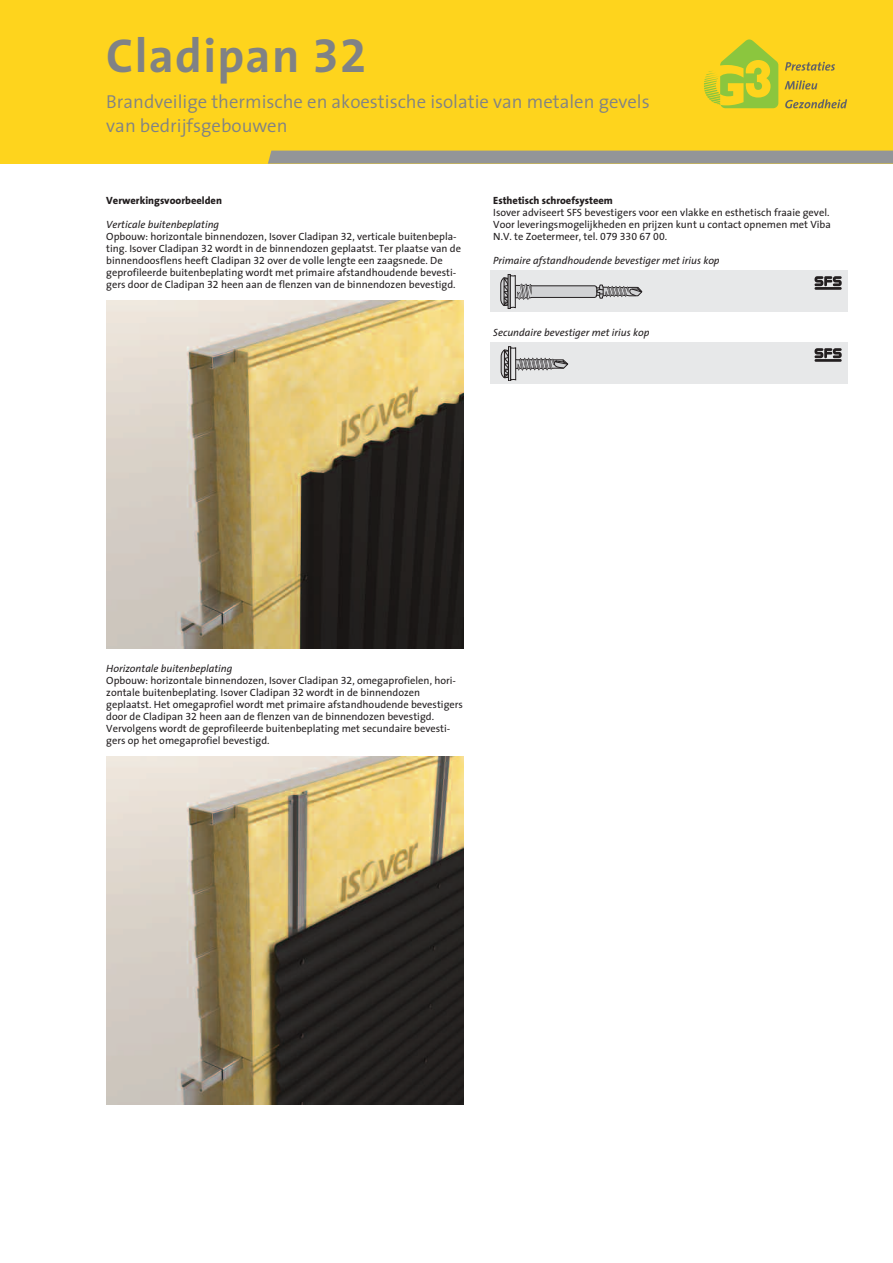
<style>
.page{position:relative;width:893px;height:1263px;background:#fff}
.page>*{position:absolute;margin:0;border:0;box-sizing:border-box;transform-origin:0 0}
.t1{font:700 48px "The Sans Eigen";letter-spacing:.025em;color:#808285}
.t2{font:300 18.75px/24px "The Sans Eigen";color:#808285}
.t3{font:10.5px/12px "The Sans Eigen";color:#231f20}
.t4{font:italic 10.5px "The Sans Eigen";color:#231f20}
.t5{font:800 10.5px "The Sans Eigen";color:#231f20}
</style>
<div class="page">
<img style="left:106px;top:300px;width:357px;height:348px">
<img style="left:106px;top:756px;width:357px;height:348px">
<div style="left:0;top:0;width:893px;height:164px;background:#fed41d"></div>
<svg style="left:268px;top:151px;width:625px;height:13px;background:#969793"></svg>
<svg style="left:704px;top:39px;width:74px;height:69px"></svg>
<svg style="left:785px;top:62px;width:50px;height:9px"></svg>
<svg style="left:784px;top:80px;width:33px;height:10px"></svg>
<svg style="left:785px;top:99px;width:62px;height:9px"></svg>
<div style="left:490px;top:271px;width:358px;height:41px;background:#e7e8e9"></div>
<div style="left:508px;top:274px;width:3px;height:35px;border:1px solid #231f20"></div>
<svg style="left:500px;top:275px;width:142px;height:33px"></svg>
<div style="left:490px;top:343px;width:358px;height:41px;background:#e7e8e9"></div>
<div style="left:508px;top:346px;width:3px;height:35px;border:1px solid #231f20"></div>
<svg style="left:501px;top:347px;width:68px;height:34px"></svg>
<svg style="left:814px;top:276px;width:28px;height:14px"></svg>
<svg style="left:814px;top:348px;width:28px;height:14px"></svg>
<h1 class="t1" style="left:106px;top:37px;width:262px">Cladipan 32</h1>
<h2 class="t2" style="left:106px;top:92px;width:545px">Brandveilige thermische en akoestische isolatie van metalen gevels van bedrijfsgebouwen</h2>
<p class="t5" style="left:106px;top:196px;width:117px">Verwerkingsvoorbeelden</p>
<p class="t4" style="left:106px;top:220px;width:114px">Verticale buitenbeplating</p>
<p class="t3" style="left:106px;top:231px;width:356px">Opbouw: horizontale binnendozen, Isover Cladipan 32, verticale buitenbepla&shy;ting. Isover Cladipan 32 wordt in de binnendozen geplaatst. Ter plaatse van de binnendoosflens heeft Cladipan 32 over de volle lengte een zaagsnede. De geprofileerde buitenbeplating wordt met primaire afstandhoudende bevesti&shy;gers door de Cladipan 32 heen aan de flenzen van de binnendozen bevestigd.</p>
<p class="t5" style="left:493px;top:196px;width:121px">Esthetisch schroefsysteem</p>
<p class="t3" style="left:493px;top:207px;width:339px">Isover adviseert SFS bevestigers voor een vlakke en esthetisch fraaie gevel.<br>Voor leveringsmogelijkheden en prijzen kunt u contact opnemen met Viba<br>N.V. te Zoetermeer, tel. 079 330 67 00.</p>
<p class="t4" style="left:493px;top:256px;width:228px">Primaire afstandhoudende bevestiger met irius kop</p>
<p class="t4" style="left:493px;top:328px;width:158px">Secundaire bevestiger met irius kop</p>
<p class="t4" style="left:106px;top:664px;width:128px">Horizontale buitenbeplating</p>
<p class="t3" style="left:106px;top:675px;width:358px">Opbouw: horizontale binnendozen, Isover Cladipan 32, omegaprofielen, hori&shy;zontale buitenbeplating. Isover Cladipan 32 wordt in de binnendozen geplaatst. Het omegaprofiel wordt met primaire afstandhoudende bevestigers door de Cladipan 32 heen aan de flenzen van de binnendozen bevestigd.<br>Vervolgens wordt de geprofileerde buitenbeplating met secundaire bevesti&shy;gers op het omegaprofiel bevestigd.</p>
</div>
